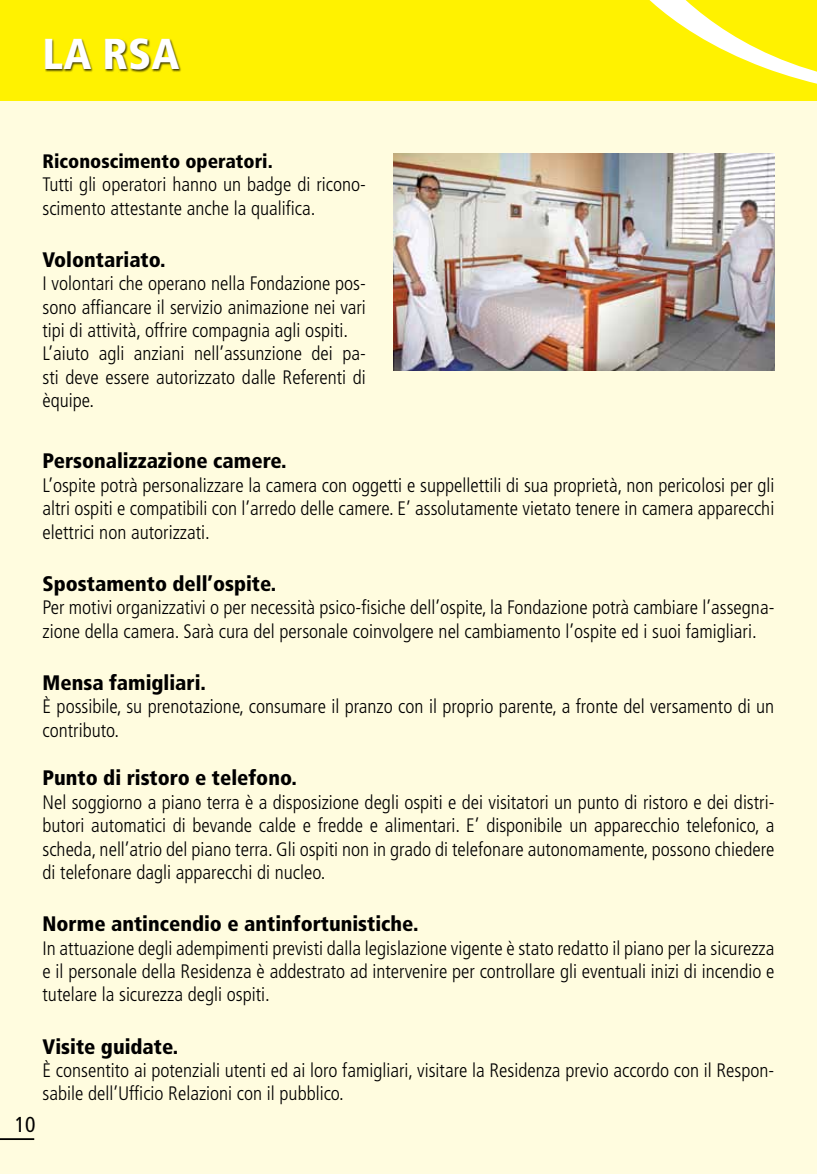
<style>
.page{position:relative;width:817px;height:1174px;background:#fff}
.page>*{position:absolute;margin:0;border:0;box-sizing:border-box;transform-origin:0 0}
.t1{font:900 condensed 43.2px "Frutiger LT Std";color:#fff}
.t2{font:condensed 21.6px "Frutiger LT Std";color:#000}
.t3{font:900 condensed 21px "Frutiger LT Std";color:#000}
.t4{font:300 condensed 19.5px/23.4px "Frutiger LT Std";color:#000}
.t5{font:900 condensed 19.5px "Frutiger LT Std";color:#000}
</style>
<div class="page">
<div style="left:0;top:99px;width:816px;height:1075px;background:#fffcdf"></div>
<div style="left:0;top:0;width:816px;height:100px;background:#fff200"></div>
<svg style="left:619px;top:0;width:197px;height:101px"></svg>
<div style="left:45px;top:38px;width:137px;height:35px;background:#000;opacity:.75"></div>
<hr style="left:0;top:1138px;width:34px;height:2px;background:#000">
<img style="left:393px;top:153px;width:381px;height:218px">
<h1 class="t1" style="left:43px;top:28px;width:138px">LA RSA</h1>
<p class="t5" style="left:43px;top:149px;width:232px">Riconoscimento operatori.</p>
<p class="t4" style="left:43px;top:173px;width:325px">Tutti gli operatori hanno un badge di ricono&shy;scimento attestante anche la qualifica.</p>
<p class="t3" style="left:43px;top:247px;width:124px">Volontariato.</p>
<p class="t4" style="left:43px;top:272px;width:325px">I volontari che operano nella Fondazione pos&shy;sono affiancare il servizio animazione nei vari tipi di attività, offrire compagnia agli ospiti.<br>L’aiuto agli anziani nell’assunzione dei pa&shy;sti deve essere autorizzato dalle Referenti di èquipe.</p>
<p class="t3" style="left:43px;top:448px;width:245px">Personalizzazione camere.</p>
<p class="t4" style="left:43px;top:473px;width:733px;text-align:justify">L’ospite potrà personalizzare la camera con oggetti e suppellettili di sua proprietà, non pericolosi per gli altri ospiti e compatibili con l’arredo delle camere. E’ assolutamente vietato tenere in camera apparecchi elettrici non autorizzati.</p>
<p class="t3" style="left:43px;top:571px;width:235px">Spostamento dell’ospite.</p>
<p class="t4" style="left:43px;top:596px;width:733px">Per motivi organizzativi o per necessità psico-fisiche dell’ospite, la Fondazione potrà cambiare l’assegna&shy;zione della camera. Sarà cura del personale coinvolgere nel cambiamento l’ospite ed i suoi famigliari.</p>
<p class="t3" style="left:43px;top:670px;width:165px">Mensa famigliari.</p>
<p class="t4" style="left:43px;top:695px;width:733px">È possibile, su prenotazione, consumare il pranzo con il proprio parente, a fronte del versamento di un contributo.</p>
<p class="t3" style="left:43px;top:765px;width:256px">Punto di ristoro e telefono.</p>
<p class="t4" style="left:43px;top:790px;width:733px;text-align:justify">Nel soggiorno a piano terra è a disposizione degli ospiti e dei visitatori un punto di ristoro e dei distri&shy;butori automatici di bevande calde e fredde e alimentari. E’ disponibile un apparecchio telefonico, a scheda, nell’atrio del piano terra. Gli ospiti non in grado di telefonare autonomamente, possono chiedere di telefonare dagli apparecchi di nucleo.</p>
<p class="t3" style="left:43px;top:911px;width:377px">Norme antincendio e antinfortunistiche.</p>
<p class="t4" style="left:43px;top:936px;width:733px;text-align:justify">In attuazione degli adempimenti previsti dalla legislazione vigente è stato redatto il piano per la sicurezza e il personale della Residenza è addestrato ad intervenire per controllare gli eventuali inizi di incendio e tutelare la sicurezza degli ospiti.</p>
<p class="t3" style="left:43px;top:1033px;width:137px">Visite guidate.</p>
<p class="t4" style="left:43px;top:1058px;width:733px">È consentito ai potenziali utenti ed ai loro famigliari, visitare la Residenza previo accordo con il Respon&shy;sabile dell’Ufficio Relazioni con il pubblico.</p>
<p class="t2" style="left:15px;top:1112px;width:22px">10</p>
</div>
